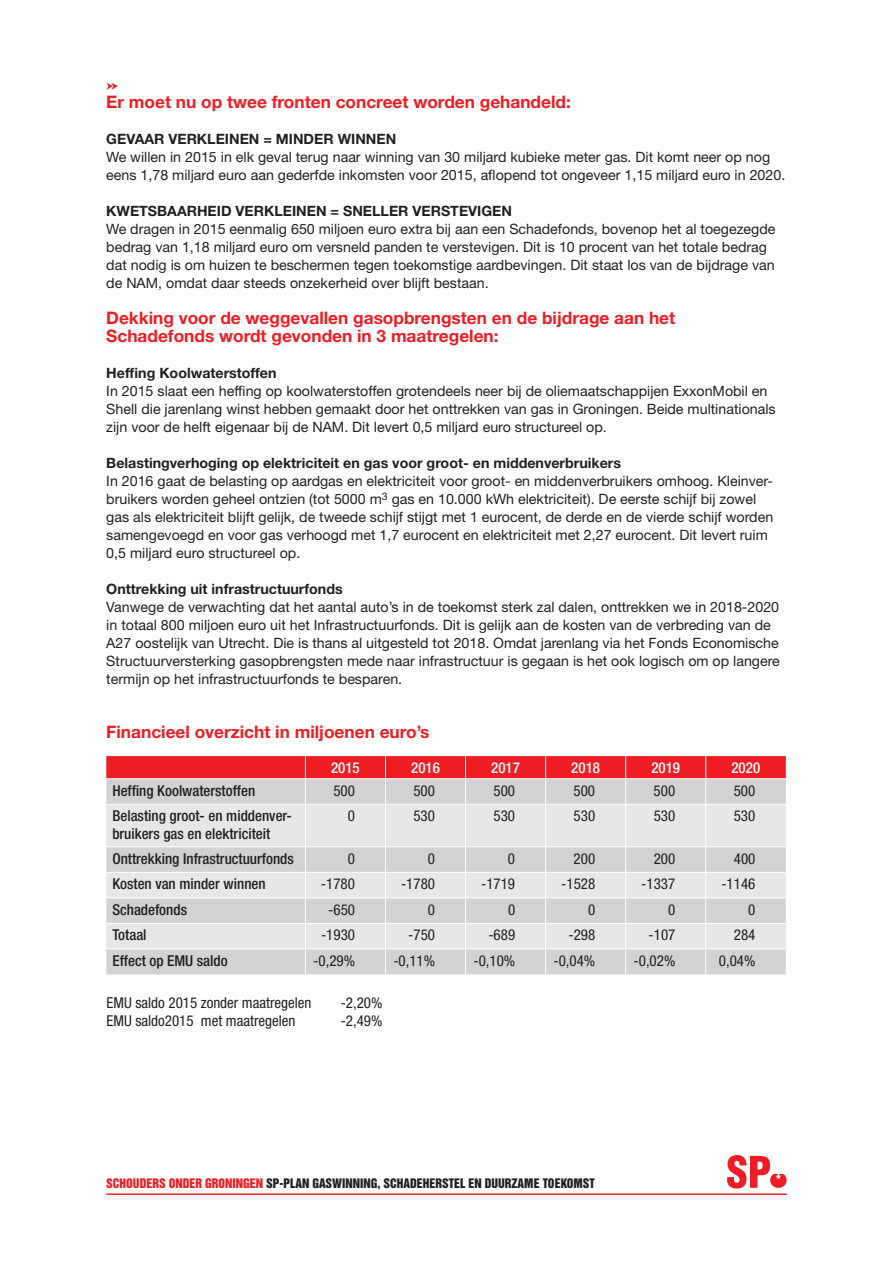
<style>
.page{position:relative;width:893px;height:1263px;background:#fff}
.page>*{position:absolute;margin:0;border:0;box-sizing:border-box;transform-origin:0 0}
.t1{font:700 17.25px/18px "Helvetica Neue LT Std";color:#ee1d23}
.t2{font:condensed 15px "Helvetica Neue LT Std";color:#231f20}
.t3{font:500 condensed 15px/18px "Helvetica Neue LT Std";color:#231f20}
.t4{font:500 condensed 15px "Helvetica Neue LT Std";color:#fff}
.t5{font:14.25px/18px "Helvetica Neue LT Std";color:#231f20}
.t6{font:700 14.25px "Helvetica Neue LT Std";color:#231f20}
.t7{font:12px "Helvetica Inserat LT Std";color:#231f20}
.s1{color:#ee1d23}
</style>
<div class="page">
<div style="left:106px;top:949px;width:680px;height:25px;background:#d1d2d4"></div>
<svg style="left:106px;top:805px;width:680px;height:143px;background:#dedfe1"></svg>
<svg style="left:106px;top:756px;width:680px;height:48px;background:#df8185"></svg>
<hr style="left:305px;top:805px;width:1px;height:41px;background:#fff">
<hr style="left:385px;top:805px;width:1px;height:41px;background:#fff">
<hr style="left:465px;top:805px;width:1px;height:41px;background:#fff">
<hr style="left:545px;top:805px;width:1px;height:41px;background:#fff">
<hr style="left:625px;top:805px;width:1px;height:41px;background:#fff">
<hr style="left:705px;top:805px;width:1px;height:41px;background:#fff">
<hr style="left:106px;top:846px;width:199px;height:1px;background:#fff">
<hr style="left:305px;top:846px;width:80px;height:1px;background:#fff">
<hr style="left:385px;top:846px;width:81px;height:1px;background:#fff">
<hr style="left:466px;top:846px;width:80px;height:1px;background:#fff">
<hr style="left:546px;top:846px;width:80px;height:1px;background:#fff">
<hr style="left:626px;top:846px;width:80px;height:1px;background:#fff">
<hr style="left:706px;top:846px;width:80px;height:1px;background:#fff">
<hr style="left:106px;top:872px;width:199px;height:1px;background:#fff">
<hr style="left:305px;top:872px;width:80px;height:1px;background:#fff">
<hr style="left:385px;top:872px;width:81px;height:1px;background:#fff">
<hr style="left:466px;top:872px;width:80px;height:1px;background:#fff">
<hr style="left:546px;top:872px;width:80px;height:1px;background:#fff">
<hr style="left:626px;top:872px;width:80px;height:1px;background:#fff">
<hr style="left:706px;top:872px;width:80px;height:1px;background:#fff">
<hr style="left:106px;top:897px;width:199px;height:1px;background:#fff">
<hr style="left:305px;top:897px;width:80px;height:1px;background:#fff">
<hr style="left:385px;top:897px;width:81px;height:1px;background:#fff">
<hr style="left:466px;top:897px;width:80px;height:1px;background:#fff">
<hr style="left:546px;top:897px;width:80px;height:1px;background:#fff">
<hr style="left:626px;top:897px;width:80px;height:1px;background:#fff">
<hr style="left:706px;top:897px;width:80px;height:1px;background:#fff">
<hr style="left:106px;top:923px;width:199px;height:1px;background:#fff">
<hr style="left:305px;top:923px;width:80px;height:1px;background:#fff">
<hr style="left:385px;top:923px;width:81px;height:1px;background:#fff">
<hr style="left:466px;top:923px;width:80px;height:1px;background:#fff">
<hr style="left:546px;top:923px;width:80px;height:1px;background:#fff">
<hr style="left:626px;top:923px;width:80px;height:1px;background:#fff">
<hr style="left:706px;top:923px;width:80px;height:1px;background:#fff">
<svg style="left:305px;top:847px;width:1px;height:127px"></svg>
<svg style="left:385px;top:847px;width:1px;height:127px"></svg>
<svg style="left:465px;top:847px;width:1px;height:127px"></svg>
<svg style="left:545px;top:847px;width:1px;height:127px"></svg>
<svg style="left:625px;top:847px;width:1px;height:127px"></svg>
<svg style="left:705px;top:847px;width:1px;height:127px"></svg>
<hr style="left:106px;top:1193px;width:681px;height:2px;background:#ee1d23">
<svg style="left:727px;top:1155px;width:60px;height:33px"></svg>
<svg style="left:106px;top:83px;width:12px;height:7px"></svg>
<p class="t1" style="left:106px;top:92px;width:466px">Er moet nu op twee fronten concreet worden gehandeld:</p>
<p class="t6" style="left:106px;top:130px;width:291px">GEVAAR VERKLEINEN = MINDER WINNEN</p>
<p class="t5" style="left:106px;top:148px;width:680px">We willen in 2015 in elk geval terug naar winning van 30 miljard kubieke meter gas. Dit komt neer op nog eens 1,78 miljard euro aan gederfde inkomsten voor 2015, aflopend tot ongeveer 1,15 miljard euro in 2020.</p>
<p class="t6" style="left:106px;top:202px;width:407px">KWETSBAARHEID VERKLEINEN = SNELLER VERSTEVIGEN</p>
<p class="t5" style="left:106px;top:220px;width:671px">We dragen in 2015 eenmalig 650 miljoen euro extra bij aan een Schadefonds, bovenop het al toegezegde bedrag van 1,18 miljard euro om versneld panden te verstevigen. Dit is 10 procent van het totale bedrag dat nodig is om huizen te beschermen tegen toekomstige aardbevingen. Dit staat los van de bijdrage van de NAM, omdat daar steeds onzekerheid over blijft bestaan.</p>
<p class="t1" style="left:106px;top:308px;width:570px">Dekking voor de weggevallen gasopbrengsten en de bijdrage aan het<br>Schadefonds wordt gevonden in 3 maatregelen:</p>
<p class="t6" style="left:106px;top:364px;width:172px">Heffing Koolwaterstoffen</p>
<p class="t5" style="left:106px;top:382px;width:671px">In 2015 slaat een heffing op koolwaterstoffen grotendeels neer bij de oliemaatschappijen ExxonMobil en<br>Shell die jarenlang winst hebben gemaakt door het onttrekken van gas in Groningen. Beide multinationals zijn voor de helft eigenaar bij de NAM. Dit levert 0,5 miljard euro structureel op.</p>
<p class="t6" style="left:106px;top:454px;width:516px">Belastingverhoging op elektriciteit en gas voor groot- en middenverbruikers</p>
<p class="t5" style="left:106px;top:472px;width:668px">In 2016 gaat de belasting op aardgas en elektriciteit voor groot- en middenverbruikers omhoog. Kleinver&shy;bruikers worden geheel ontzien (tot 5000 m<sup>3</sup> gas en 10.000 kWh elektriciteit). De eerste schijf bij zowel gas als elektriciteit blijft gelijk, de tweede schijf stijgt met 1 eurocent, de derde en de vierde schijf worden samengevoegd en voor gas verhoogd met 1,7 eurocent en elektriciteit met 2,27 eurocent. Dit levert ruim 0,5 miljard euro structureel op.</p>
<p class="t6" style="left:106px;top:580px;width:238px">Onttrekking uit infrastructuurfonds</p>
<p class="t5" style="left:106px;top:598px;width:675px">Vanwege de verwachting dat het aantal auto’s in de toekomst sterk zal dalen, onttrekken we in 2018-2020 in totaal 800 miljoen euro uit het Infrastructuurfonds. Dit is gelijk aan de kosten van de verbreding van de A27 oostelijk van Utrecht. Die is thans al uitgesteld tot 2018. Omdat jarenlang via het Fonds Economische Structuurversterking gasopbrengsten mede naar infrastructuur is gegaan is het ook logisch om op langere termijn op het infrastructuurfonds te besparen.</p>
<p class="t1" style="left:106px;top:722px;width:325px">Financieel overzicht in miljoenen euro’s</p>
<p class="t4" style="left:331px;top:758px;width:30px">2015</p>
<p class="t4" style="left:411px;top:758px;width:30px">2016</p>
<p class="t4" style="left:491px;top:758px;width:30px">2017</p>
<p class="t4" style="left:571px;top:758px;width:30px">2018</p>
<p class="t4" style="left:651px;top:758px;width:30px">2019</p>
<p class="t4" style="left:731px;top:758px;width:30px">2020</p>
<p class="t3" style="left:112px;top:781px;width:144px">Heffing Koolwaterstoffen</p>
<p class="t2" style="left:333px;top:781px;width:23px">500</p>
<p class="t2" style="left:413px;top:781px;width:23px">500</p>
<p class="t2" style="left:493px;top:781px;width:23px">500</p>
<p class="t2" style="left:574px;top:781px;width:23px">500</p>
<p class="t2" style="left:654px;top:781px;width:23px">500</p>
<p class="t2" style="left:734px;top:781px;width:23px">500</p>
<p class="t3" style="left:112px;top:806px;width:181px">Belasting groot- en middenver&shy;bruikers gas en elektriciteit</p>
<p class="t2" style="left:348px;top:807px;width:9px">0</p>
<p class="t2" style="left:413px;top:807px;width:23px">530</p>
<p class="t2" style="left:493px;top:807px;width:23px">530</p>
<p class="t2" style="left:574px;top:807px;width:23px">530</p>
<p class="t2" style="left:654px;top:807px;width:23px">530</p>
<p class="t2" style="left:734px;top:807px;width:23px">530</p>
<p class="t3" style="left:112px;top:849px;width:183px">Onttrekking Infrastructuurfonds</p>
<p class="t2" style="left:348px;top:849px;width:9px">0</p>
<p class="t2" style="left:428px;top:849px;width:9px">0</p>
<p class="t2" style="left:508px;top:849px;width:9px">0</p>
<p class="t2" style="left:574px;top:849px;width:23px">200</p>
<p class="t2" style="left:654px;top:849px;width:23px">200</p>
<p class="t2" style="left:734px;top:849px;width:23px">400</p>
<p class="t3" style="left:112px;top:874px;width:155px">Kosten van minder winnen</p>
<p class="t2" style="left:321px;top:875px;width:36px">-1780</p>
<p class="t2" style="left:401px;top:875px;width:36px">-1780</p>
<p class="t2" style="left:481px;top:875px;width:36px">-1719</p>
<p class="t2" style="left:561px;top:875px;width:36px">-1528</p>
<p class="t2" style="left:641px;top:875px;width:36px">-1337</p>
<p class="t2" style="left:721px;top:875px;width:36px">-1146</p>
<p class="t3" style="left:112px;top:900px;width:76px">Schadefonds</p>
<p class="t2" style="left:328px;top:901px;width:28px">-650</p>
<p class="t2" style="left:428px;top:901px;width:9px">0</p>
<p class="t2" style="left:508px;top:901px;width:9px">0</p>
<p class="t2" style="left:588px;top:901px;width:9px">0</p>
<p class="t2" style="left:668px;top:901px;width:9px">0</p>
<p class="t2" style="left:748px;top:901px;width:9px">0</p>
<p class="t3" style="left:112px;top:925px;width:36px">Totaal</p>
<p class="t2" style="left:321px;top:926px;width:36px">-1930</p>
<p class="t2" style="left:408px;top:926px;width:28px">-750</p>
<p class="t2" style="left:488px;top:926px;width:28px">-689</p>
<p class="t2" style="left:568px;top:926px;width:28px">-298</p>
<p class="t2" style="left:648px;top:926px;width:28px">-107</p>
<p class="t2" style="left:734px;top:926px;width:23px">284</p>
<p class="t3" style="left:113px;top:951px;width:117px">Effect op EMU saldo</p>
<p class="t2" style="left:313px;top:952px;width:43px">-0,29%</p>
<p class="t2" style="left:393px;top:952px;width:43px">-0,11%</p>
<p class="t2" style="left:473px;top:952px;width:43px">-0,10%</p>
<p class="t2" style="left:553px;top:952px;width:43px">-0,04%</p>
<p class="t2" style="left:634px;top:952px;width:43px">-0,02%</p>
<p class="t2" style="left:719px;top:952px;width:38px">0,04%</p>
<p class="t2" style="left:107px;top:994px;width:206px">EMU saldo 2015 zonder maatregelen</p>
<p class="t2" style="left:341px;top:994px;width:43px">-2,20%</p>
<p class="t2" style="left:107px;top:1012px;width:190px">EMU saldo2015 met maatregelen</p>
<p class="t2" style="left:341px;top:1012px;width:43px">-2,49%</p>
<p class="t7" style="left:106px;top:1176px;width:490px"><span class="s1">SCHOUDERS ONDER GRONINGEN</span> SP-PLAN GASWINNING, SCHADEHERSTEL EN DUURZAME TOEKOMST</p>
</div>
